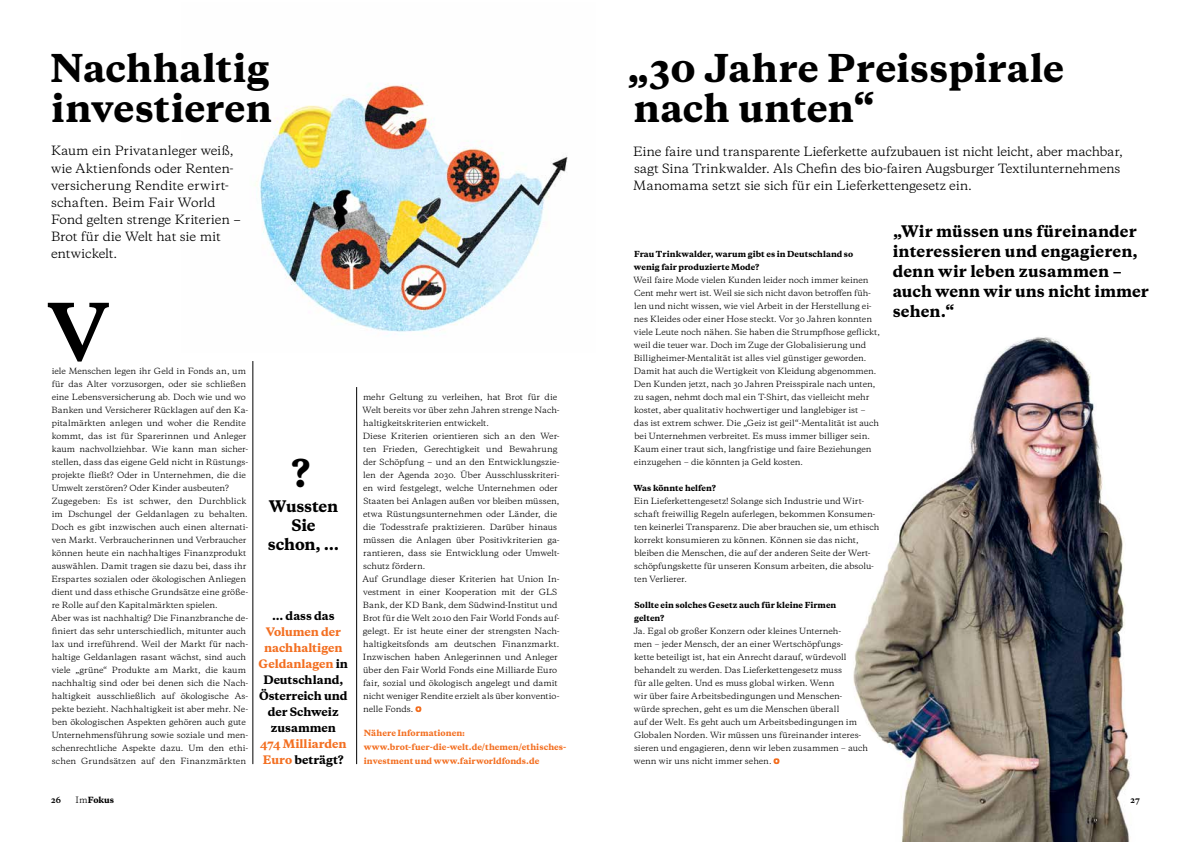
<style>
.page{position:relative;width:1191px;height:842px;background:#fff}
.page>*{position:absolute;margin:0;border:0;box-sizing:border-box;transform-origin:0 0}
.t1{font:700 74.7px "Galaxie Copernicus";color:#000}
.t2{font:800 36px/40px "Galaxie Copernicus";letter-spacing:.005em;color:#000}
.t3{font:800 15px/20px "Galaxie Copernicus";letter-spacing:.005em;color:#000}
.t4{font:800 15px/19px "Galaxie Copernicus";letter-spacing:-.015em;color:#000;text-align:center}
.t5{font:12px/17px "Galaxie Copernicus";letter-spacing:-.015em;color:#000}
.t6{font:800 11px/16px "Galaxie Copernicus";letter-spacing:-.005em;color:#000;text-align:center}
.t7{font:800 11px/16px "Galaxie Copernicus";color:#f36f21}
.t8{font:8px/13px "Galaxie Copernicus";letter-spacing:-.005em;color:#000}
.t9{font:800 8px/14px "Galaxie Copernicus";letter-spacing:.005em;color:#f36f21}
.t10{font:800 8px "Galaxie Copernicus";letter-spacing:.005em;color:#000}
.t11{font:700 8px "Galaxie Copernicus";color:#000}
.t12{font:800 7.8px/13px "Galaxie Copernicus";letter-spacing:.01em;color:#000}
.s1{font-family:"Executive 45";font-weight:300}
.s2{color:#f36f21}
.s3{color:#000}
.s4{font-family:"Executive 65";font-weight:500}
.s5{font-family:"Executive 35";font-weight:100}
.s6{font-weight:400;font-size:8.2px}
</style>
<div class="page">
<img style="left:254px;top:83px;width:314px;height:253px">
<svg style="left:415px;top:706px;width:6px;height:6px"></svg>
<hr style="left:253px;top:361px;width:1px;height:403px;background:#000">
<hr style="left:356px;top:387px;width:1px;height:377px;background:#000">
<svg style="left:773px;top:758px;width:6px;height:6px"></svg>
<img style="left:853px;top:337px;width:278px;height:505px">
<h2 class="t2" style="left:50px;top:48px;width:223px">Nachhaltig investieren</h2>
<h3 class="t5" style="left:51px;top:143px;width:192px">Kaum ein Privatanleger weiß, wie Aktienfonds oder Renten&shy;versicherung Rendite erwirt&shy;schaften. Beim Fair World<br>Fond gelten strenge Kriterien <span class="s1">–<br></span>Brot für die Welt hat sie mit entwickelt.</h3>
<h1 class="t1" style="left:47px;top:283px;width:64px">V</h1>
<p class="t8" style="left:51px;top:365px;width:198px">iele Menschen legen ihr Geld in Fonds an, um für das Alter vorzusorgen, oder sie schließen eine Lebensversicherung ab. Doch wie und wo Banken und Versicherer Rücklagen auf den Ka&shy;pitalmärkten anlegen und woher die Rendite kommt, das ist für Sparerinnen und Anleger kaum nachvollziehbar. Wie kann man sicher&shy;stellen, dass das eigene Geld nicht in Rüstungs&shy;projekte fließt? Oder in Unternehmen, die die Umwelt zerstören? Oder Kinder ausbeuten?<br>Zugegeben: Es ist schwer, den Durchblick im Dschungel der Geldanlagen zu behalten.<br>Doch es gibt inzwischen auch einen alternati&shy;ven Markt. Verbraucherinnen und Verbraucher können heute ein nachhaltiges Finanzprodukt auswählen. Damit tragen sie dazu bei, dass ihr Erspartes sozialen oder ökologischen Anliegen dient und dass ethische Grundsätze eine größe&shy;re Rolle auf den Kapitalmärkten spielen.<br>Aber was ist nachhaltig? Die Finanzbranche de&shy;finiert das sehr unterschiedlich, mitunter auch lax und irreführend. Weil der Markt für nach&shy;haltige Geldanlagen rasant wächst, sind auch viele „grüne“ Produkte am Markt, die kaum nachhaltig sind oder bei denen sich die Nach&shy;haltigkeit ausschließlich auf ökologische As&shy;pekte bezieht. Nachhaltigkeit ist aber mehr. Ne&shy;ben ökologischen Aspekten gehören auch gute Unternehmensführung sowie soziale und men&shy;schenrechtliche Aspekte dazu. Um den ethi&shy;schen Grundsätzen auf den Finanzmärkten</p>
<h2 class="t2" style="left:291px;top:453px;width:20px">?</h2>
<h3 class="t4" style="left:268px;top:497px;width:73px">Wussten<br>Sie schon, ...</h3>
<h3 class="t6" style="left:272px;top:608px;width:64px">... dass das</h3>
<h3 class="t6" style="left:259px;top:624px;width:91px"><span class="s2">Volumen der nachhaltigen<br>Geldanlagen</span> in<br>Deutschland,<br>Österreich und der Schweiz zusammen</h3>
<h3 class="t7" style="left:260px;top:736px;width:88px">474 Milliarden<br>Euro <span class="s3">beträgt?</span></h3>
<p class="t8" style="left:362px;top:391px;width:198px">mehr Geltung zu verleihen, hat Brot für die Welt bereits vor über zehn Jahren strenge Nach&shy;haltigkeitskriterien entwickelt.<br>Diese Kriterien orientieren sich an den Wer&shy;ten Frieden, Gerechtigkeit und Bewahrung der Schöpfung <span class="s1">–</span> und an den Entwicklungszie&shy;len der Agenda 2030. Über Ausschlusskriteri&shy;en wird festgelegt, welche Unternehmen oder Staaten bei Anlagen außen vor bleiben müssen, etwa Rüstungsunternehmen oder Länder, die die Todesstrafe praktizieren. Darüber hinaus müssen die Anlagen über Positivkriterien ga&shy;rantieren, dass sie Entwicklung oder Umwelt&shy;schutz fördern.<br>Auf Grundlage dieser Kriterien hat Union In&shy;vestment in einer Kooperation mit der GLS Bank, der KD Bank, dem Südwind-Institut und Brot für die Welt 2010 den Fair World Fonds auf&shy;gelegt. Er ist heute einer der strengsten Nach&shy;haltigkeitsfonds am deutschen Finanzmarkt.<br>Inzwischen haben Anlegerinnen und Anleger über den Fair World Fonds eine Milliarde Euro fair, sozial und ökologisch angelegt und damit nicht weniger Rendite erzielt als über konventio&shy;nelle Fonds.</p>
<p class="t9" style="left:364px;top:726px;width:204px">Nähere Informationen: www.brot-fuer-die-welt.de/themen/ethisches&shy;investment und www.fairworldfonds.de</p>
<h2 class="t2" style="left:626px;top:48px;width:439px">„30 Jahre Preisspirale nach unten“</h2>
<h3 class="t5" style="left:633px;top:143px;width:491px">Eine faire und transparente Lieferkette aufzubauen ist nicht leicht, aber machbar, sagt Sina Trinkwalder. Als Chefin des bio-fairen Augsburger Textilunternehmens<br>Manomama setzt sie sich für ein Lieferkettengesetz ein.</h3>
<h3 class="t3" style="left:892px;top:221px;width:257px">„Wir müssen uns füreinander interessieren und engagieren, denn wir leben zusammen <span class="s4">– </span>auch wenn wir uns nicht immer sehen.“</h3>
<p class="t12" style="left:634px;top:248px;width:221px">Frau Trinkwalder, warum gibt es in Deutschland so wenig fair produzierte Mode?</p>
<p class="t8" style="left:633px;top:274px;width:248px">Weil faire Mode vielen Kunden leider noch immer keinen Cent mehr wert ist. Weil sie sich nicht davon betroffen füh&shy;len und nicht wissen, wie viel Arbeit in der Herstellung ei&shy;nes Kleides oder einer Hose steckt. Vor 30 Jahren konnten viele Leute noch nähen. Sie haben die Strumpfhose geflickt, weil die teuer war. Doch im Zuge der Globalisierung und Billigheimer-Mentalität ist alles viel günstiger geworden.<br>Damit hat auch die Wertigkeit von Kleidung abgenommen.<br>Den Kunden jetzt, nach 30 Jahren Preisspirale nach unten, zu sagen, nehmt doch mal ein T-Shirt, das vielleicht mehr kostet, aber qualitativ hochwertiger und langlebiger ist <span class="s5">– </span>das ist extrem schwer. Die „Geiz ist geil“-Mentalität ist auch bei Unternehmen verbreitet. Es muss immer billiger sein.<br>Kaum einer traut sich, langfristige und faire Beziehungen einzugehen <span class="s5">–</span> die könnten ja Geld kosten.</p>
<p class="t12" style="left:633px;top:482px;width:84px">Was könnte helfen?</p>
<p class="t8" style="left:634px;top:495px;width:247px">Ein Lieferkettengesetz! Solange sich Industrie und Wirt&shy;schaft freiwillig Regeln auferlegen, bekommen Konsumen&shy;ten keinerlei Transparenz. Die aber brauchen sie, um ethisch korrekt konsumieren zu können. Können sie das nicht, bleiben die Menschen, die auf der anderen Seite der Wert&shy;schöpfungskette für unseren Konsum arbeiten, die absolu&shy;ten Verlierer.</p>
<p class="t12" style="left:634px;top:599px;width:204px">Sollte ein solches Gesetz auch für kleine Firmen gelten?</p>
<p class="t8" style="left:633px;top:625px;width:236px">Ja. Egal ob großer Konzern oder kleines Unterneh-<br>men <span class="s5">–</span> jeder Mensch, der an einer Wertschöpfungs-<br>kette beteiligt ist, hat ein Anrecht darauf, würdevoll behandelt zu werden. Das Lieferkettengesetz muss<br>für alle gelten. Und es muss global wirken. Wenn<br>wir über faire Arbeitsbedingungen und Menschen&shy;würde sprechen, geht es um die Menschen überall<br>auf der Welt. Es geht auch um Arbeitsbedingungen im Globalen Norden. Wir müssen uns füreinander interes&shy;sieren und engagieren, denn wir leben zusammen <span class="s5">–</span> auch wenn wir uns nicht immer sehen.</p>
<p class="t11" style="left:51px;top:795px;width:12px">26</p>
<p class="t10" style="left:76px;top:795px;width:40px"><span class="s6">Im</span>Fokus</p>
<p class="t11" style="left:1130px;top:795px;width:11px">27</p>
</div>
